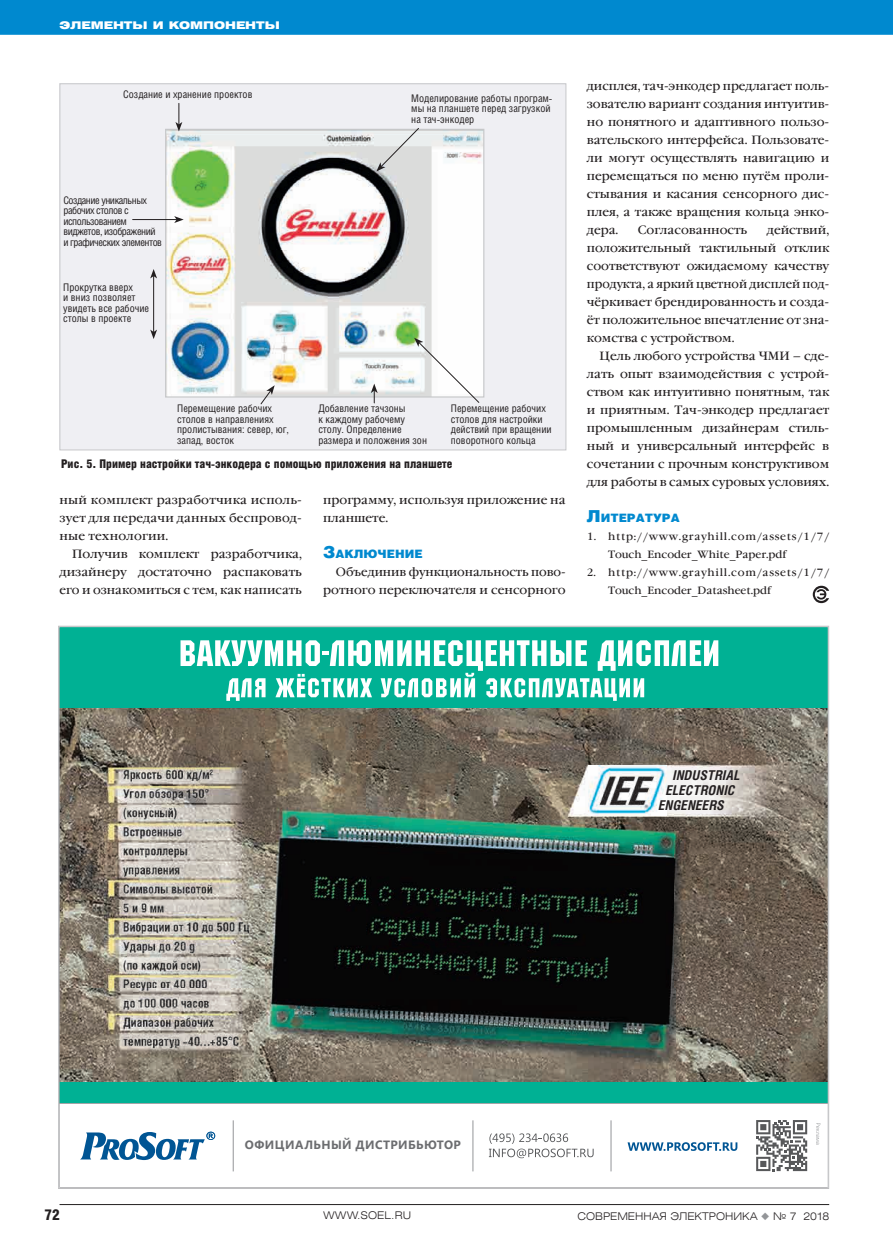
<style>
.page{position:relative;width:893px;height:1251px;background:#fff}
.page>*{position:absolute;margin:0;border:0;box-sizing:border-box;transform-origin:0 0}
.t1{font:15px "Helios Cond Black C";color:#231f20}
.t2{font:italic 700 13.5px "Helios Cond C";letter-spacing:.025em;color:#231f20}
.t3{font:12px/18px "Garamond Book C";color:#231f20;text-align:justify}
.t4{font:12px "Helios Cond Black C";color:#231f20}
.t5{font:700 12px "Segoe UI";letter-spacing:.035em;color:#6c6d70}
.t6{font:11.55px "Helios Black C";color:#0089cf}
.t7{font:10.5px/10.5px "Helios Cond C";color:#231f20}
.t8{font:10.5px/18px "Garamond Book C";color:#231f20}
.t9{font:10.5px/10.5px "Helios Cond C";letter-spacing:-.045em;color:#231f20}
.t10{font:10.5px "Helios Ext Light C";color:#231f20}
.t11{font:10.5px "Helios Ext Black C";color:#fff}
.s1{font-size:16.5px}
.s2{color:#939598}
</style>
<div class="page">
<div style="left:0;top:0;width:893px;height:35px;background:#0089cf"></div>
<hr style="left:60px;top:1203px;width:769px;height:1px;background:#231f20">
<div style="left:60px;top:84px;width:506px;height:366px;background:#efeff3"></div>
<img style="left:167px;top:131px;width:315px;height:264px">
<div style="left:165px;top:129px;width:319px;height:268px;border:1px solid #c7c8ca"></div>
<hr style="left:153px;top:276px;width:1px;height:56px;background:#231f20">
<svg style="left:150px;top:269px;width:7px;height:9px"></svg>
<svg style="left:150px;top:329px;width:7px;height:10px"></svg>
<svg style="left:260px;top:385px;width:15px;height:20px"></svg>
<svg style="left:371px;top:383px;width:7px;height:20px"></svg>
<svg style="left:175px;top:103px;width:7px;height:28px"></svg>
<img style="left:61px;top:707px;width:765px;height:375px">
<div style="left:59px;top:626px;width:769px;height:81px;background:#00b194"></div>
<div style="left:59px;top:1082px;width:769px;height:20px;background:#00b194"></div>
<img style="left:588px;top:765px;width:79px;height:50px">
<svg style="left:180px;top:640px;width:539px;height:60px"></svg>
<hr style="left:59px;top:1102px;width:769px;height:1px;background:#939598">
<svg style="left:80px;top:1131px;width:135px;height:28px"></svg>
<svg style="left:489px;top:1133px;width:105px;height:24px"></svg>
<svg style="left:628px;top:1142px;width:109px;height:8px"></svg>
<hr style="left:473px;top:1120px;width:1px;height:51px;background:#939598">
<hr style="left:611px;top:1120px;width:1px;height:51px;background:#939598">
<hr style="left:233px;top:1120px;width:1px;height:51px;background:#939598">
<svg style="left:816px;top:1123px;width:4px;height:21px"></svg>
<svg style="left:756px;top:1120px;width:51px;height:50px"></svg>
<svg style="left:813px;top:585px;width:16px;height:18px"></svg>
<hr style="left:133px;top:219px;width:44px;height:1px;background:#231f20">
<svg style="left:174px;top:216px;width:10px;height:7px"></svg>
<svg style="left:414px;top:338px;width:66px;height:65px"></svg>
<svg style="left:376px;top:128px;width:44px;height:43px"></svg>
<p class="t11" style="left:60px;top:19px;width:222px">Элементы и компоненты</p>
<p class="t7" style="left:123px;top:89px;width:131px">Создание и хранение проектов</p>
<p class="t9" style="left:63px;top:194px;width:100px">Создание уникальных рабочих столов с использованием виджетов, изображений и графических элементов</p>
<p class="t7" style="left:63px;top:281px;width:87px">Прокрутка вверх<br>и вниз позволяет увидеть все рабочие столы в проекте</p>
<p class="t7" style="left:411px;top:92px;width:143px">Моделирование работы програм&shy;мы на планшете перед загрузкой на тач-энкодер</p>
<p class="t7" style="left:177px;top:403px;width:113px">Перемещение рабочих столов в направлениях пролистывания: север, юг, запад, восток</p>
<p class="t7" style="left:318px;top:403px;width:110px">Добавление тачзоны<br>к каждому рабочему столу. Определение размера и положения зон</p>
<p class="t7" style="left:451px;top:403px;width:102px">Перемещение рабочих столов для настройки действий при вращении поворотного кольца</p>
<p class="t4" style="left:61px;top:457px;width:393px">Рис. 5. Пример настройки тач-энкодера с помощью приложения на планшете</p>
<p class="t3" style="left:60px;top:491px;width:244px">ный комплект разработчика исполь&shy;зует для передачи данных беспровод&shy;ные технологии.</p>
<p class="t3" style="left:60px;top:545px;width:244px;text-indent:13px">Получив комплект разработчика, дизайнеру достаточно распаковать его и ознакомиться с тем, как написать</p>
<p class="t3" style="left:323px;top:491px;width:244px">программу, используя приложение на планшете.</p>
<p class="t6" style="left:323px;top:547px;width:101px"><span class="s1">З</span>аключение</p>
<p class="t3" style="left:323px;top:563px;width:244px;text-align:right">Объединив функциональность пово&shy;ротного переключателя и сенсорного</p>
<p class="t3" style="left:587px;top:77px;width:244px">дисплея, тач-энкодер предлагает поль&shy;зователю вариант создания интуитив&shy;но понятного и адаптивного пользо&shy;вательского интерфейса. Пользовате&shy;ли могут осуществлять навигацию и перемещаться по меню путём проли&shy;стывания и касания сенсорного дис&shy;плея, а также вращения кольца энко&shy;дера.</p>
<p class="t3" style="left:587px;top:221px;width:244px;text-indent:180px">действий, положительный тактильный отклик соответствуют ожидаемому качеству продукта, а яркий цветной дисплей под&shy;чёркивает брендированность и созда&shy;ёт положительное впечатление от зна&shy;комства с устройством.</p>
<p class="t3" style="left:587px;top:347px;width:244px;text-indent:13px">Цель любого устройства ЧМИ – сде&shy;лать опыт взаимодействия с устрой&shy;ством как интуитивно понятным, так и приятным. Тач-энкодер предлагает промышленным дизайнерам стиль&shy;ный и универсальный интерфейс в сочетании с прочным конструктивом для работы в самых суровых условиях.</p>
<p class="t6" style="left:587px;top:511px;width:94px"><span class="s1">Л</span>итература</p>
<p class="t8" style="left:608px;top:528px;width:223px;text-indent:-21px">1. http://www.grayhill.com/assets/1/7/<br>Touch_Encoder_White_Paper.pdf</p>
<p class="t8" style="left:608px;top:564px;width:223px;text-indent:-21px">2. http://www.grayhill.com/assets/1/7/<br>Touch_Encoder_Datasheet.pdf</p>
<p class="t3" style="left:638px;top:221px;width:111px">Согласованность</p>
<p class="t2" style="left:673px;top:767px;width:69px">INDUSTRIAL</p>
<p class="t2" style="left:666px;top:782px;width:71px">ELECTRONIC</p>
<p class="t2" style="left:659px;top:797px;width:67px">ENGENEERS</p>
<p class="t5" style="left:245px;top:1135px;width:217px">Официальный дистрибьютор</p>
<p class="t1" style="left:44px;top:1205px;width:17px">72</p>
<p class="t10" style="left:323px;top:1208px;width:89px">WWW.SOEL.RU</p>
<p class="t10" style="left:578px;top:1208px;width:253px">СОВРЕМЕННАЯ ЭЛЕКТРОНИКА <span class="s2">◆</span> № 7 2018</p>
</div>
